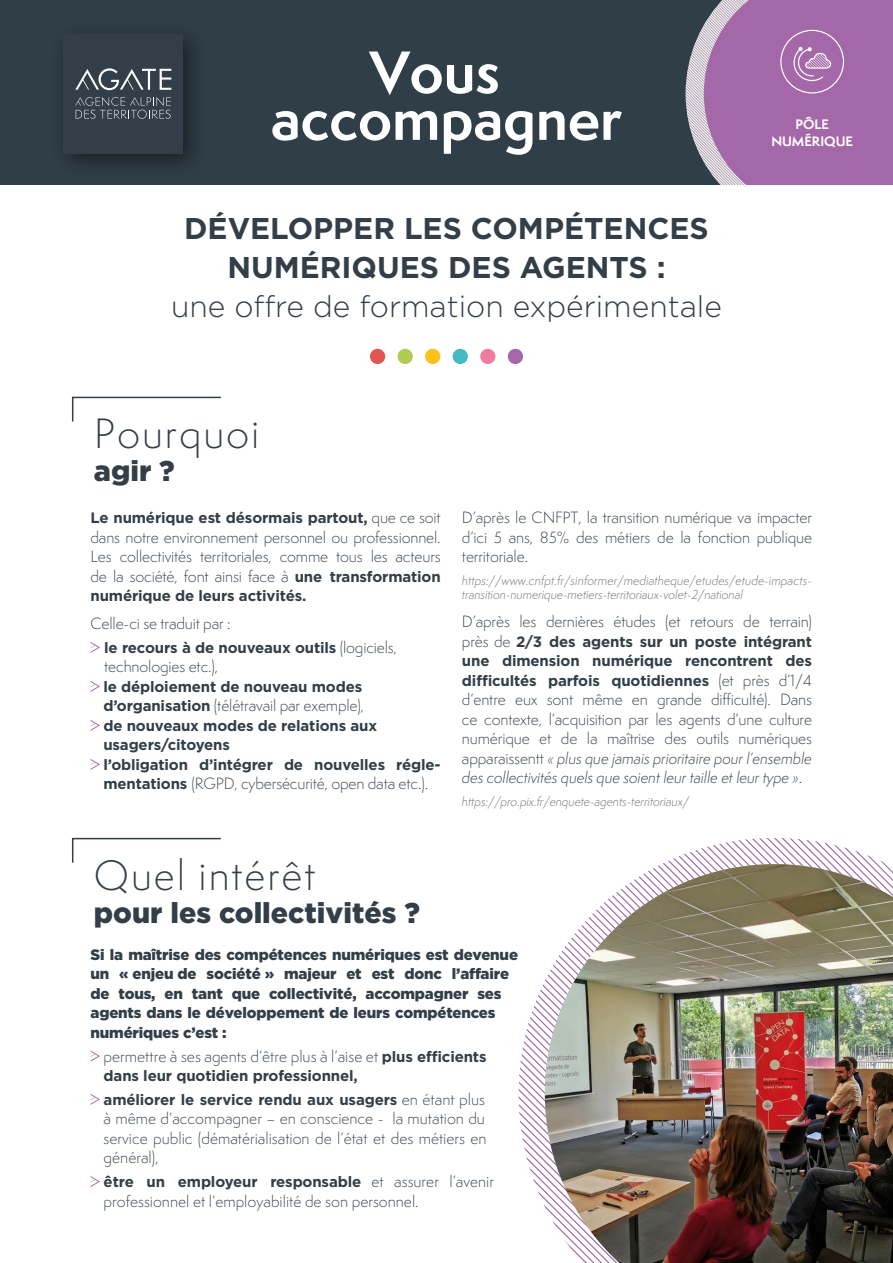
<style>
.page{position:relative;width:893px;height:1263px;background:#fff}
.page>*{position:absolute;margin:0;border:0;box-sizing:border-box;transform-origin:0 0}
.t1{font:700 54.75px/46.8px "Semplicita Pro";color:#fff;text-align:center}
.t2{font:300 39px "Semplicita Pro";letter-spacing:.05em;color:#323e48}
.t3{font:700 30px/39px "Gotham";color:#323e48;text-align:center}
.t4{font:300 30px "Gotham";color:#323e48}
.t5{font:900 28.65px "Gotham HTF";color:#323e48}
.t6{font:300 15px/19.5px "Semplicita Pro";letter-spacing:-.01em;color:#323e48;text-align:justify}
.t7{font:700 15px/19.5px "Gotham";letter-spacing:-.01em;color:#323e48}
.t8{font:900 15px/19.5px "Gotham HTF";letter-spacing:-.01em;color:#323e48}
.t9{font:700 12.6px/16.4px "Semplicita Pro";color:#fff;text-align:center}
.t10{font:italic 300 12px/14.4px "Semplicita Pro";letter-spacing:-.01em;color:#706f6f}
.s1{font-family:"Semplicita Pro";font-weight:300}
.s2{font-family:"Gotham";font-weight:700}
.s3{font-style:italic}
</style>
<div class="page">
<div style="left:0;top:0;width:893px;height:187px;background:#303e47"></div>
<img style="left:686px;top:25px;width:18px;height:137px">
<div style="left:0;top:185px;width:893px;height:138px;background:#fff"></div>
<div style="left:50px;top:20px;width:159px;height:160px;background:#000;opacity:.5"></div>
<div style="left:64px;top:34px;width:119px;height:119px;background:#323e48"></div>
<svg style="left:75px;top:97px;width:96px;height:22px"></svg>
<svg style="left:75px;top:68px;width:96px;height:22px"></svg>
<div style="left:370px;top:349px;width:15px;height:15px;background:#de5750;border-radius:50%"></div>
<div style="left:397px;top:349px;width:16px;height:15px;background:#aecc50;border-radius:50%"></div>
<div style="left:425px;top:349px;width:15px;height:15px;background:#fcc01a;border-radius:50%"></div>
<div style="left:453px;top:349px;width:15px;height:15px;background:#44bac2;border-radius:50%"></div>
<div style="left:480px;top:349px;width:15px;height:15px;background:#ef7da1;border-radius:50%"></div>
<div style="left:508px;top:349px;width:15px;height:15px;background:#a468a9;border-radius:50%"></div>
<svg style="left:704px;top:0;width:189px;height:185px;background:#a66fab"></svg>
<img style="left:519px;top:838px;width:366px;height:369px">
<img style="left:545px;top:864px;width:348px;height:399px">
<svg style="left:91px;top:642px;width:9px;height:11px"></svg>
<svg style="left:91px;top:681px;width:9px;height:11px"></svg>
<svg style="left:91px;top:720px;width:9px;height:11px"></svg>
<svg style="left:91px;top:759px;width:9px;height:11px"></svg>
<svg style="left:91px;top:1051px;width:9px;height:10px"></svg>
<svg style="left:91px;top:1094px;width:9px;height:11px"></svg>
<svg style="left:91px;top:1176px;width:9px;height:11px"></svg>
<svg style="left:72px;top:396px;width:149px;height:26px"></svg>
<svg style="left:72px;top:837px;width:149px;height:26px"></svg>
<h1 class="t1" style="left:271px;top:48px;width:353px">Vous accompagner</h1>
<h3 class="t3" style="left:184px;top:209px;width:526px">DÉVELOPPER LES COMPÉTENCES<br>NUMÉRIQUES DES AGENTS :</h3>
<h3 class="t4" style="left:171px;top:290px;width:552px">une offre de formation expérimentale</h3>
<h2 class="t2" style="left:94px;top:408px;width:167px">Pourquoi</h2>
<h3 class="t5" style="left:94px;top:455px;width:82px">agir ?</h3>
<p class="t9" style="left:771px;top:116px;width:83px">PÔLE<br>NUMÉRIQUE</p>
<p class="t7" style="left:91px;top:508px;width:352px">Le numérique est désormais partout, <span class="s1">que ce soit</span></p>
<p class="t6" style="left:91px;top:527px;width:352px">dans notre environnement personnel ou professionnel.<br>Les collectivités territoriales, comme tous les acteurs de la société, font ainsi face à <span class="s2">une transformation</span></p>
<p class="t7" style="left:91px;top:586px;width:217px">numérique de leurs activités.</p>
<p class="t6" style="left:91px;top:614px;width:141px">Celle-ci se traduit par :</p>
<p class="t7" style="left:104px;top:638px;width:294px">le recours à de nouveaux outils <span class="s1">(logiciels,</span></p>
<p class="t6" style="left:104px;top:657px;width:115px">technologies etc.),</p>
<p class="t7" style="left:103px;top:677px;width:260px">le déploiement de nouveau modes</p>
<p class="t6" style="left:103px;top:696px;width:262px"><span class="s2">d’organisation</span> (télétravail par exemple),</p>
<p class="t7" style="left:103px;top:716px;width:339px">de nouveaux modes de relations aux usagers/citoyens<br>l’obligation d’intégrer de nouvelles régle-</p>
<p class="t6" style="left:103px;top:774px;width:326px"><span class="s2">mentations</span> (RGPD, cybersécurité, open data etc.).</p>
<h2 class="t2" style="left:94px;top:849px;width:223px">Quel intérêt</h2>
<h3 class="t5" style="left:94px;top:896px;width:327px">pour les collectivités ?</h3>
<p class="t6" style="left:462px;top:508px;width:352px">D’après le CNFPT, la transition numérique va impacter d’ici 5 ans, 85% des métiers de la fonction publique territoriale.</p>
<p class="t10" style="left:462px;top:573px;width:351px">https://www.cnfpt.fr/sinformer/mediatheque/etudes/etude-impacts&shy;transition-numerique-metiers-territoriaux-volet-2/national</p>
<p class="t6" style="left:462px;top:612px;width:352px">D’après les dernières études (et retours de terrain)</p>
<p class="t7" style="left:462px;top:632px;width:352px;text-align:justify"><span class="s1">près de</span> 2/3 des agents sur un poste intégrant une dimension numérique rencontrent des difficultés parfois quotidiennes <span class="s1">(et près d’1/4</span></p>
<p class="t6" style="left:462px;top:690px;width:352px">d’entre eux sont même en grande difficulté). Dans ce contexte, l’acquisition par les agents d’une culture numérique et de la maîtrise des outils numériques apparaissentt <span class="s3">« plus que jamais prioritaire pour l’ensemble des collectivités quels que soient leur taille et leur type »</span>.</p>
<p class="t10" style="left:462px;top:795px;width:229px">https://pro.pix.fr/enquete-agents-territoriaux/</p>
<p class="t8" style="left:91px;top:944px;width:429px">Si la maîtrise des compétences numériques est devenue un « enjeu de société » majeur et est donc l’affaire de tous, en tant que collectivité, accompagner ses agents dans le développement de leurs compétences numériques c’est :</p>
<p class="t6" style="left:104px;top:1046px;width:384px">permettre à ses agents d’être plus à l’aise et <span class="s2">plus efficients</span></p>
<p class="t7" style="left:104px;top:1064px;width:383px;line-height:23.7px">dans leur quotidien professionnel,<br>améliorer le service rendu aux usagers <span class="s1">en étant plus</span></p>
<p class="t6" style="left:104px;top:1109px;width:384px">à même d’accompagner – en conscience - la mutation du service public (dématérialisation de l’état et des métiers en général),</p>
<p class="t7" style="left:104px;top:1172px;width:392px">être un employeur responsable <span class="s1">et assurer l’avenir</span></p>
<p class="t6" style="left:104px;top:1191px;width:317px">professionnel et l’employabilité de son personnel.</p>
</div>
